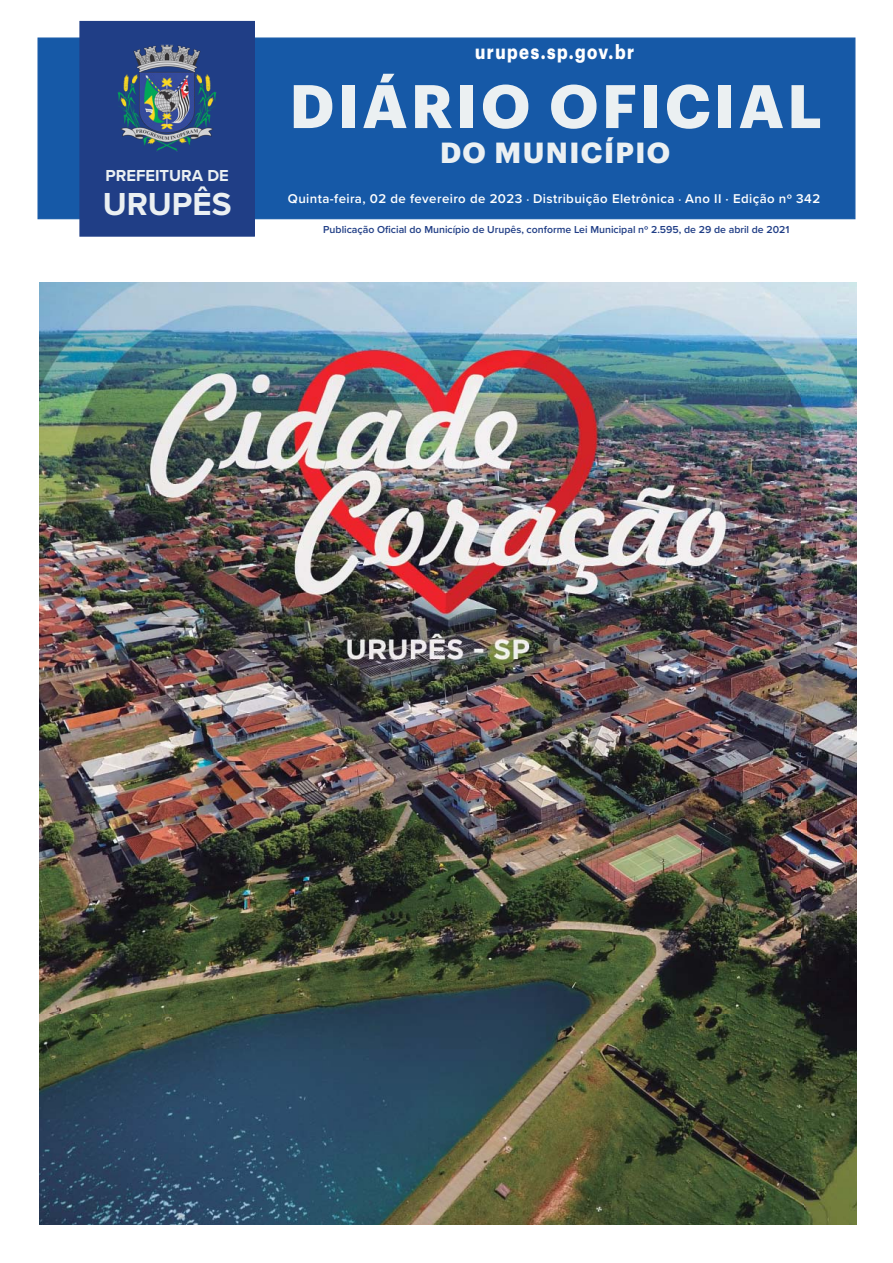
<style>
.page{position:relative;width:893px;height:1263px;background:#fff}
.page>*{position:absolute;margin:0;border:0;box-sizing:border-box;transform-origin:0 0}
.t1{font:700 60px "Graphik";letter-spacing:.06em;color:#ebf0f2}
.t2{font:700 33px "Proxima Nova";color:#ebf0f2}
.t3{font:700 28.5px "Graphik";letter-spacing:.05em;color:#ebf0f2}
.t4{font:700 19.8px "Graphik";letter-spacing:.09em;color:#fff;scale:.83 1}
.t5{font:700 16.5px "Proxima Nova";color:#ebf0f2}
.t6{font:600 13.2px "Proxima Nova";letter-spacing:.03em;color:#fff}
.t7{font:600 10.5px "Proxima Nova";color:#203e86}
.s1{font-size:12px}
</style>
<div class="page">
<div style="left:38px;top:38px;width:817px;height:181px;background:#1659a7"></div>
<div style="left:80px;top:21px;width:174px;height:215px;background:#203e86"></div>
<img style="left:118px;top:44px;width:99px;height:107px">
<div style="left:79px;top:21px;width:176px;height:216px;border:1px solid #203e86"></div>
<img style="left:40px;top:283px;width:762px;height:731px">
<img style="left:802px;top:283px;width:54px;height:941px">
<img style="left:40px;top:1014px;width:763px;height:210px">
<h3 class="t5" style="left:106px;top:163px;width:125px">PREFEITURA DE</h3>
<h2 class="t2" style="left:103px;top:180px;width:130px">URUPÊS</h2>
<h3 class="t4" style="left:475px;top:36px;width:193px">urupes.sp.gov.br</h3>
<h1 class="t1" style="left:290px;top:60px;width:534px">DIÁRIO OFICIAL</h1>
<h3 class="t3" style="left:440px;top:130px;width:232px">DO MUNICÍPIO</h3>
<p class="t6" style="left:288px;top:188px;width:534px">Quinta-feira, 02 de fevereiro de 2023 <span class="s1">⋅</span> Distribuição Eletrônica <span class="s1">⋅</span> Ano II ⋅ Edição nº 342</p>
<p class="t7" style="left:323px;top:222px;width:468px">Publicação Oficial do Município de Urupês, conforme Lei Municipal nº 2.595, de 29 de abril de 2021</p>
</div>
